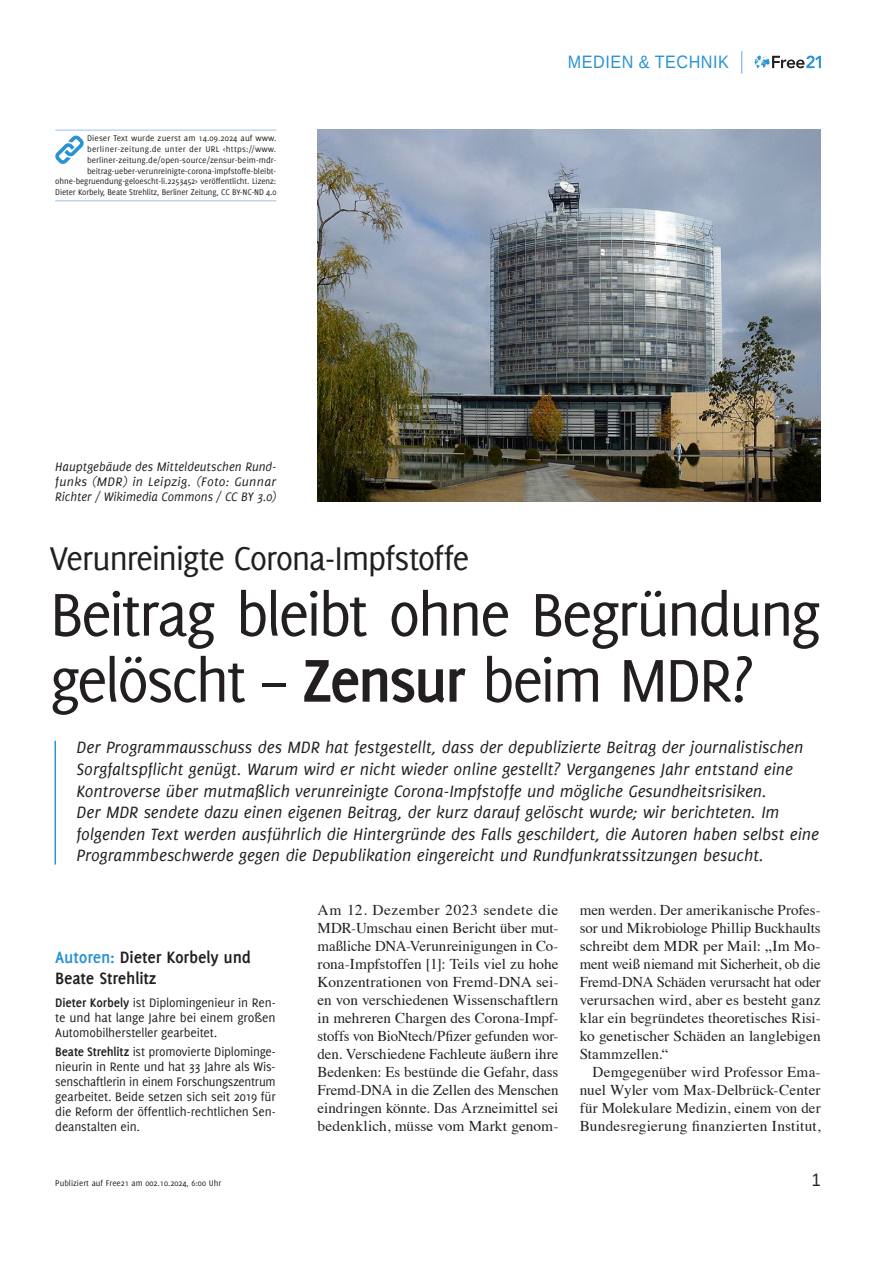
<style>
.page{position:relative;width:893px;height:1263px;background:#fff}
.page>*{position:absolute;margin:0;border:0;box-sizing:border-box;transform-origin:0 0}
.t1{font:66px/66px "Delicious";letter-spacing:-.045em;color:#231f20}
.t2{font:36px "Delicious";letter-spacing:-.045em;color:#231f20}
.t3{font:italic 18px/21.6px "Delicious";color:#231f20}
.t4{font:700 18px/21px "Delicious";letter-spacing:-.01em;color:#231f20}
.t5{font:18px "Liberation Sans";letter-spacing:.03em;color:#2b93d1;scale:.9 1}
.t6{font:18px "Liberation Sans";color:#231f20;scale:.9 1}
.t7{font:15px/18px "Times";letter-spacing:.005em;color:#231f20;text-align:justify}
.t8{font:13.5px/15px "Delicious";letter-spacing:-.01em;color:#231f20;text-align:justify}
.t9{font:italic 13.5px/15px "Delicious";letter-spacing:.005em;color:#231f20;text-align:justify}
.t10{font:9px/10.8px "Delicious";letter-spacing:-.005em;color:#231f20;text-align:right}
.s1{font-weight:700}
.s2{color:#2b93d1}
</style>
<div class="page">
<svg style="left:755px;top:55px;width:66px;height:13px"></svg>
<svg style="left:741px;top:51px;width:1px;height:23px"></svg>
<hr style="left:55px;top:741px;width:1px;height:123px;background:#2b93d1">
<img style="left:317px;top:130px;width:504px;height:371px">
<hr style="left:55px;top:130px;width:221px;height:1px;background:#9bc0e6">
<hr style="left:55px;top:200px;width:221px;height:1px;background:#9bc0e6">
<svg style="left:55px;top:135px;width:29px;height:29px"></svg>
<p class="t10" style="left:55px;top:133px;width:223px">Dieser Text wurde zuerst am 14.09.2024 auf www. berliner-zeitung.de unter der URL &lt;https://www. berliner-zeitung.de/open-source/zensur-beim-mdr&shy;beitrag-ueber-verunreinigte-corona-impfstoffe-bleibt&shy;ohne-begruendung-geloescht-li.2253452&gt; veröffentlicht. Lizenz:<br>Dieter Korbely, Beate Strehlitz, Berliner Zeitung, CC BY-NC-ND 4.0</p>
<p class="t9" style="left:55px;top:459px;width:223px">Hauptgebäude des Mitteldeutschen Rund&shy;funks (MDR) in Leipzig. (Foto: Gunnar Richter / Wikimedia Commons / CC BY 3.0)</p>
<p class="t5" style="left:568px;top:51px;width:180px">MEDIEN &amp; TECHNIK</p>
<h2 class="t2" style="left:50px;top:538px;width:421px">Verunreinigte Corona-Impfstoffe</h2>
<h1 class="t1" style="left:50px;top:580px;width:772px">Beitrag bleibt ohne Begründung gelöscht – <span class="s1">Zensur</span> beim MDR?</h1>
<p class="t3" style="left:77px;top:737px;width:744px">Der Programmausschuss des MDR hat festgestellt, dass der depublizierte Beitrag der journalistischen Sorgfaltspflicht genügt. Warum wird er nicht wieder online gestellt? Vergangenes Jahr entstand eine Kontroverse über mutmaßlich verunreinigte Corona-Impfstoffe und mögliche Gesundheitsrisiken.<br>Der MDR sendete dazu einen eigenen Beitrag, der kurz darauf gelöscht wurde; wir berichteten. Im folgenden Text werden ausführlich die Hintergründe des Falls geschildert, die Autoren haben selbst eine Programmbeschwerde gegen die Depublikation eingereicht und Rundfunkratssitzungen besucht.</p>
<p class="t4" style="left:55px;top:946px;width:197px"><span class="s2">Autoren:</span> Dieter Korbely und<br>Beate Strehlitz</p>
<p class="t8" style="left:55px;top:995px;width:222px"><span class="s1">Dieter Korbely</span> ist Diplomingenieur in Ren&shy;te und hat lange Jahre bei einem großen Automobilhersteller gearbeitet.</p>
<p class="t8" style="left:55px;top:1044px;width:222px"><span class="s1">Beate Strehlitz</span> ist promovierte Diplominge&shy;nieurin in Rente und hat 33 Jahre als Wis&shy;senschaftlerin in einem Forschungszentrum gearbeitet. Beide setzen sich seit 2019 für die Reform der öffentlich-rechtlichen Sen&shy;deanstalten ein.</p>
<p class="t7" style="left:317px;top:900px;width:242px">Am 12. Dezember 2023 sendete die MDR-Umschau einen Bericht über mut&shy;maßliche DNA-Verunreinigungen in Co&shy;rona-Impfstoffen [1]: Teils viel zu hohe Konzentrationen von Fremd-DNA sei&shy;en von verschiedenen Wissenschaftlern in mehreren Chargen des Corona-Impf&shy;stoffs von BioNtech/Pfizer gefunden wor&shy;den. Verschiedene Fachleute äußern ihre Bedenken: Es bestünde die Gefahr, dass Fremd-DNA in die Zellen des Menschen eindringen könnte. Das Arzneimittel sei bedenklich, müsse vom Markt genom-</p>
<p class="t7" style="left:580px;top:900px;width:242px">men werden. Der amerikanische Profes&shy;sor und Mikrobiologe Phillip Buckhaults schreibt dem MDR per Mail: „Im Mo&shy;ment weiß niemand mit Sicherheit, ob die Fremd-DNA Schäden verursacht hat oder verursachen wird, aber es besteht ganz klar ein begründetes theoretisches Risi&shy;ko genetischer Schäden an langlebigen Stammzellen.“</p>
<p class="t7" style="left:580px;top:1062px;width:242px;text-indent:13px">Demgegenüber wird Professor Ema&shy;nuel Wyler vom Max-Delbrück-Center für Molekulare Medizin, einem von der Bundesregierung finanzierten Institut,</p>
<p class="t10" style="left:55px;top:1177px;width:168px">Publiziert auf Free21 am 002.10.2024, 6:00 Uhr</p>
<p class="t6" style="left:812px;top:1168px;width:12px">1</p>
</div>
